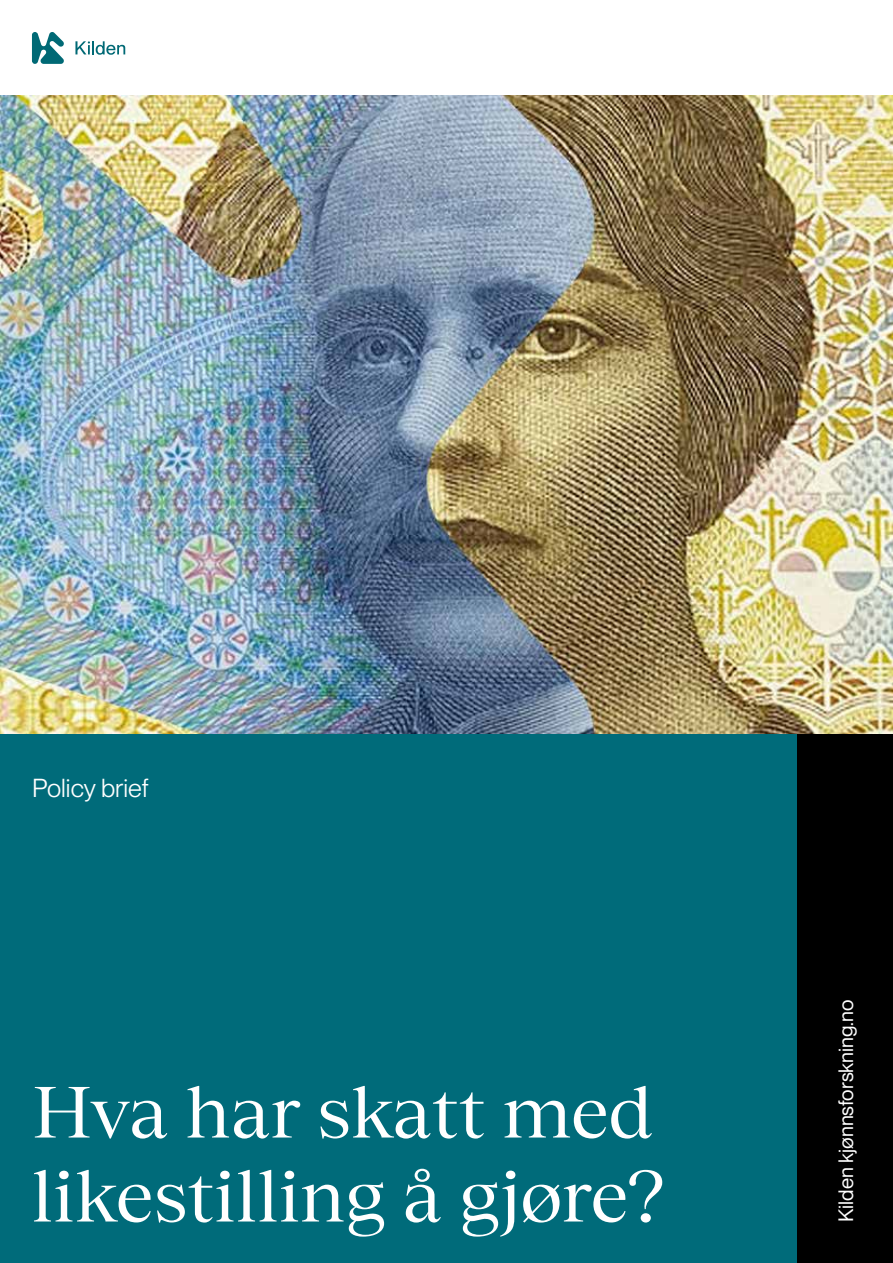
<style>
.page{position:relative;width:893px;height:1263px;background:#fff}
.page>*{position:absolute;margin:0;border:0;box-sizing:border-box;transform-origin:0 0}
.t1{font:71.4px/84px "Tobias TRIAL";color:#fff;scale:1.08 1}
.t2{font:25.5px "PP Neue Montreal";color:#fff}
.t3{font:20.4px "PP Neue Montreal";color:#fff}
</style>
<div class="page">
<div style="left:0;top:733px;width:893px;height:530px;background:#006b7a"></div>
<div style="left:797px;top:638px;width:96px;height:625px;background:#000"></div>
<img style="left:0;top:96px;width:893px;height:637px">
<svg style="left:75px;top:41px;width:50px;height:14px"></svg>
<svg style="left:32px;top:32px;width:32px;height:32px"></svg>
<p class="t2" style="left:32px;top:773px;width:118px">Policy brief</p>
<p class="t1" style="left:32px;top:1064px;width:588px">Hva har skatt med likestilling å gjøre?</p>
<p class="t3" style="left:834px;top:1221px;width:223px;rotate:-90deg">Kilden kjønnsforskning.no</p>
</div>
